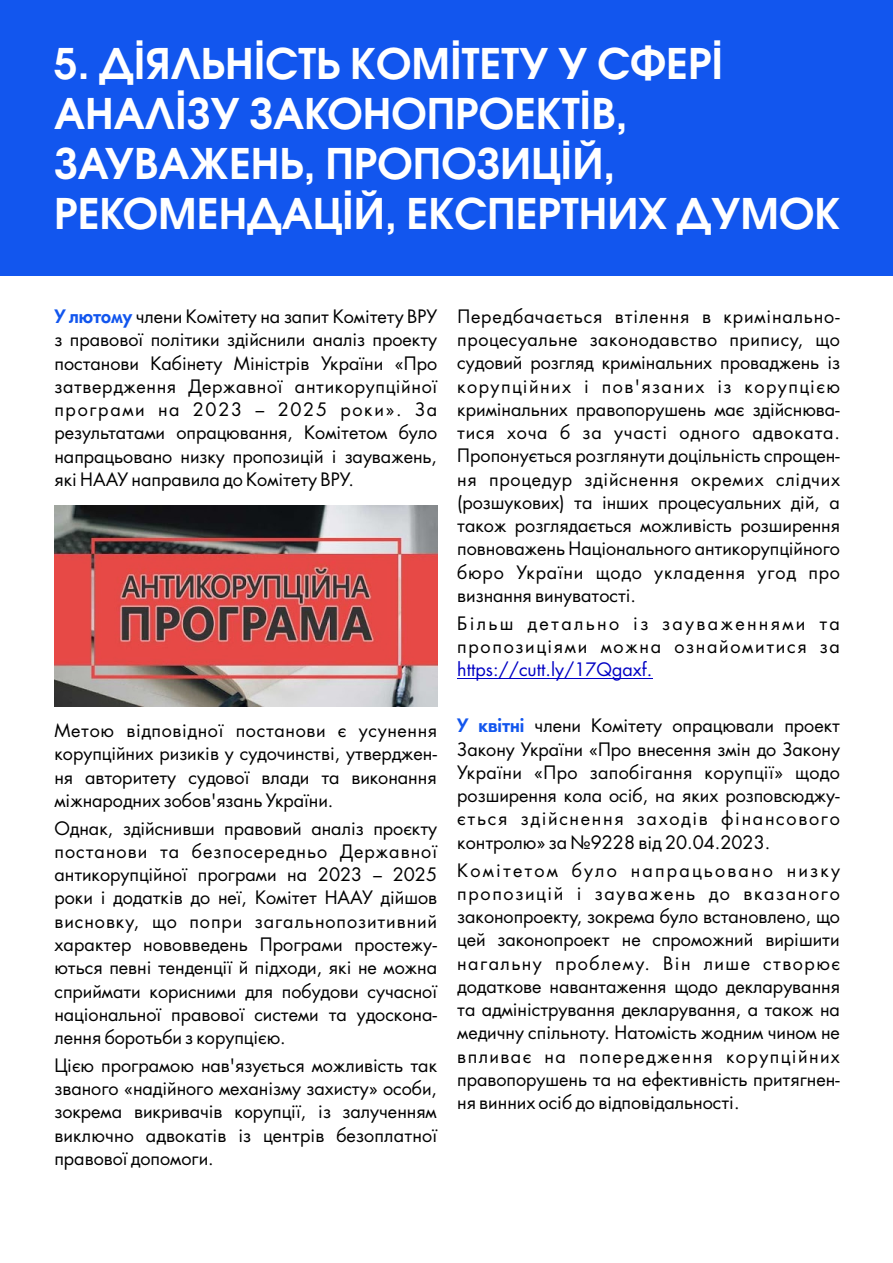
<style>
.page{position:relative;width:893px;height:1263px;background:#fff}
.page>*{position:absolute;margin:0;border:0;box-sizing:border-box;transform-origin:0 0}
.t1{font:600 42px/50.2px "Avant Garde Gothic C";color:#fff}
.t2{font:18px/23.2px "Favorit Book C";color:#000;text-align:justify}
.t3{font:18px/23.2px "Favorit Book C";letter-spacing:.095em;color:#000}
.t4{font:18px "Favorit Book C";color:#0000c4}
.s1{font-family:"Favorit Heavy C";color:#1256ee}
</style>
<div class="page">
<div style="left:0;top:0;width:893px;height:276px;background:#1256ee"></div>
<hr style="left:457px;top:678px;width:190px;height:1px;background:#0000c4">
<img style="left:54px;top:505px;width:383px;height:201px">
<h1 class="t1" style="left:54px;top:42px;width:788px">5. ДІЯЛЬНІСТЬ КОМІТЕТУ У СФЕРІ<br>АНАЛІЗУ ЗАКОНОПРОЕКТІВ,<br>ЗАУВАЖЕНЬ, ПРОПОЗИЦІЙ,<br>РЕКОМЕНДАЦІЙ, ЕКСПЕРТНИХ ДУМОК</h1>
<p class="t2" style="left:54px;top:307px;width:384px"><span class="s1">У лютому</span> члени Комітету на запит Комітету ВРУ з правової політики здійснили аналіз проекту постанови Кабінету Міністрів України «Про затвердження Державної антикорупційної програми на 2023 – 2025 роки». За результатами опрацювання, Комітетом було напрацьовано низку пропозицій і зауважень, які НААУ направила до Комітету ВРУ.</p>
<p class="t2" style="left:54px;top:721px;width:384px">Метою відповідної постанови є усунення корупційних ризиків у судочинстві, утверджен&shy;ня авторитету судової влади та виконання міжнародних зобов'язань України.</p>
<p class="t2" style="left:54px;top:819px;width:384px">Однак, здійснивши правовий аналіз проєкту постанови та безпосередньо Державної антикорупційної програми на 2023 – 2025 роки і додатків до неї, Комітет НААУ дійшов висновку, що попри загальнопозитивний характер нововведень Програми простежу&shy;ються певні тенденції й підходи, які не можна сприймати корисними для побудови сучасної національної правової системи та удоскона&shy;лення боротьби з корупцією.</p>
<p class="t2" style="left:54px;top:1056px;width:384px">Цією програмою нав'язується можливість так званого «надійного механізму захисту» особи, зокрема викривачів корупції, із залученням виключно адвокатів із центрів безоплатної правової допомоги.</p>
<p class="t2" style="left:457px;top:307px;width:384px">Передбачається втілення в кримінально&shy;процесуальне законодавство припису, що судовий розгляд кримінальних проваджень із корупційних і пов'язаних із корупцією кримінальних правопорушень має здійснюва&shy;тися хоча б за участі одного адвоката.<br>Пропонується розглянути доцільність спрощен&shy;ня процедур здійснення окремих слідчих (розшукових) та інших процесуальних дій, а також розглядається можливість розширення повноважень Національного антикорупційного бюро України щодо укладення угод про визнання винуватості.</p>
<p class="t3" style="left:457px;top:614px;width:384px">Більш детально із зауваженнями та пропозиціями можна ознайомитися за</p>
<p class="t4" style="left:457px;top:663px;width:197px">https://cutt.ly/17Qgaxf.</p>
<p class="t2" style="left:457px;top:716px;width:384px"><span class="s1">У квітні</span> члени Комітету опрацювали проект Закону України «Про внесення змін до Закону України «Про запобігання корупції» щодо розширення кола осіб, на яких розповсюджу&shy;ється здійснення заходів фінансового контролю» за №9228 від 20.04.2023.</p>
<p class="t2" style="left:457px;top:861px;width:384px">Комітетом було напрацьовано низку пропозицій і зауважень до вказаного законопроекту, зокрема було встановлено, що цей законопроект не спроможний вирішити нагальну проблему. Він лише створює додаткове навантаження щодо декларування та адміністрування декларування, а також на медичну спільноту. Натомість жодним чином не впливає на попередження корупційних правопорушень та на ефективність притягнен&shy;ня винних осіб до відповідальності.</p>
</div>
